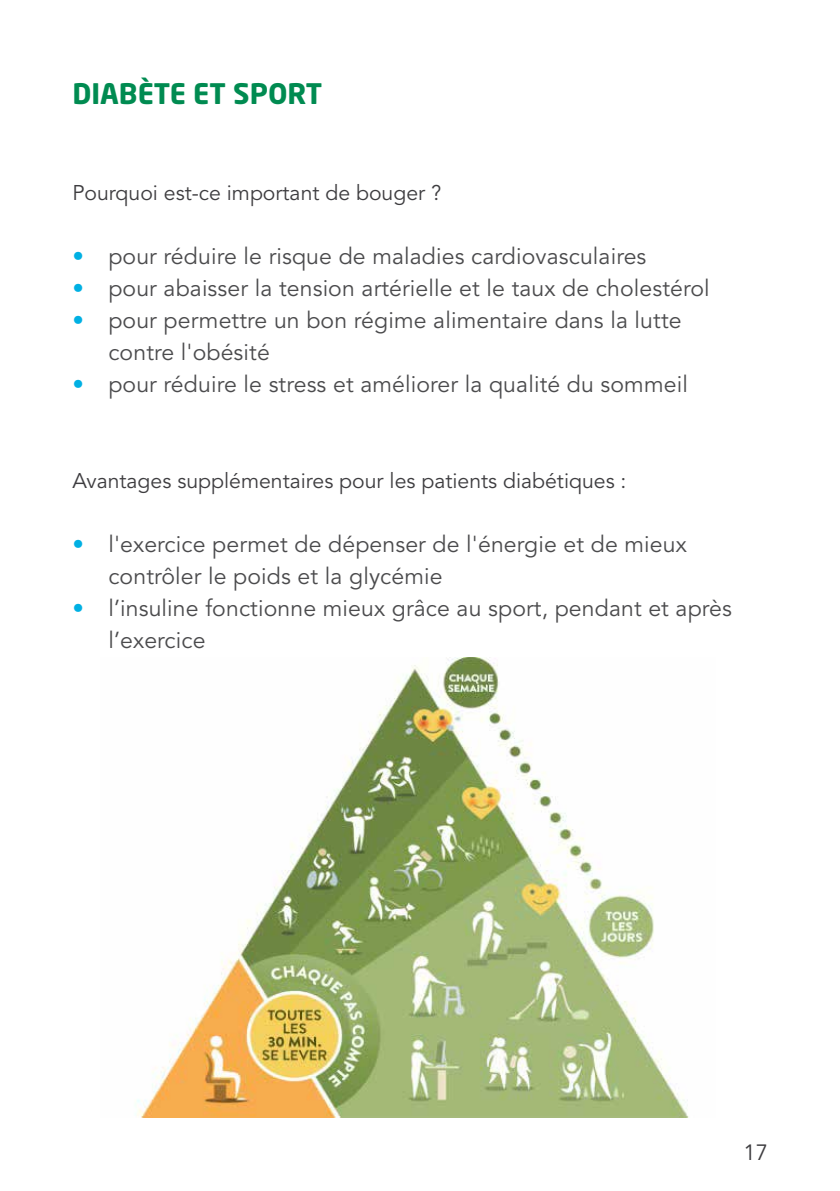
<style>
.page{position:relative;width:840px;height:1191px;background:#fff}
.page>*{position:absolute;margin:0;border:0;box-sizing:border-box;transform-origin:0 0}
.t1{font:700 28px "Neo Sans Pro";color:#008b51}
.t2{font:23px/32px "Avenir LT Std";letter-spacing:.005em;color:#4b4b4d}
.t3{font:22px "Avenir LT Std";color:#3e3d40}
.t4{font:21.2px "Avenir LT Std";color:#3e3d40}
.s1{color:#00b0e3}
</style>
<div class="page">
<img style="left:137px;top:657px;width:552px;height:460px">
<p class="t1" style="left:72px;top:76px;width:251px">DIABÈTE ET SPORT</p>
<p class="t4" style="left:72px;top:180px;width:370px">Pourquoi est-ce important de bouger ?</p>
<p class="t2" style="left:72px;top:241px;width:575px"><span class="s1">•</span> pour réduire le risque de maladies cardiovasculaires</p>
<p class="t2" style="left:72px;top:273px;width:638px"><span class="s1">•</span> pour abaisser la tension artérielle et le taux de cholestérol</p>
<p class="t2" style="left:108px;top:305px;width:574px;text-indent:-36px"><span class="s1">•</span> pour permettre un bon régime alimentaire dans la lutte contre l'obésité</p>
<p class="t2" style="left:72px;top:369px;width:616px"><span class="s1">•</span> pour réduire le stress et améliorer la qualité du sommeil</p>
<p class="t4" style="left:72px;top:468px;width:555px">Avantages supplémentaires pour les patients diabétiques :</p>
<p class="t2" style="left:108px;top:529px;width:579px;text-indent:-36px"><span class="s1">•</span> l'exercice permet de dépenser de l'énergie et de mieux contrôler le poids et la glycémie</p>
<p class="t2" style="left:108px;top:593px;width:624px;text-indent:-36px"><span class="s1">•</span> l’insuline fonctionne mieux grâce au sport, pendant et après l’exercice</p>
<p class="t3" style="left:743px;top:1140px;width:26px">17</p>
</div>
